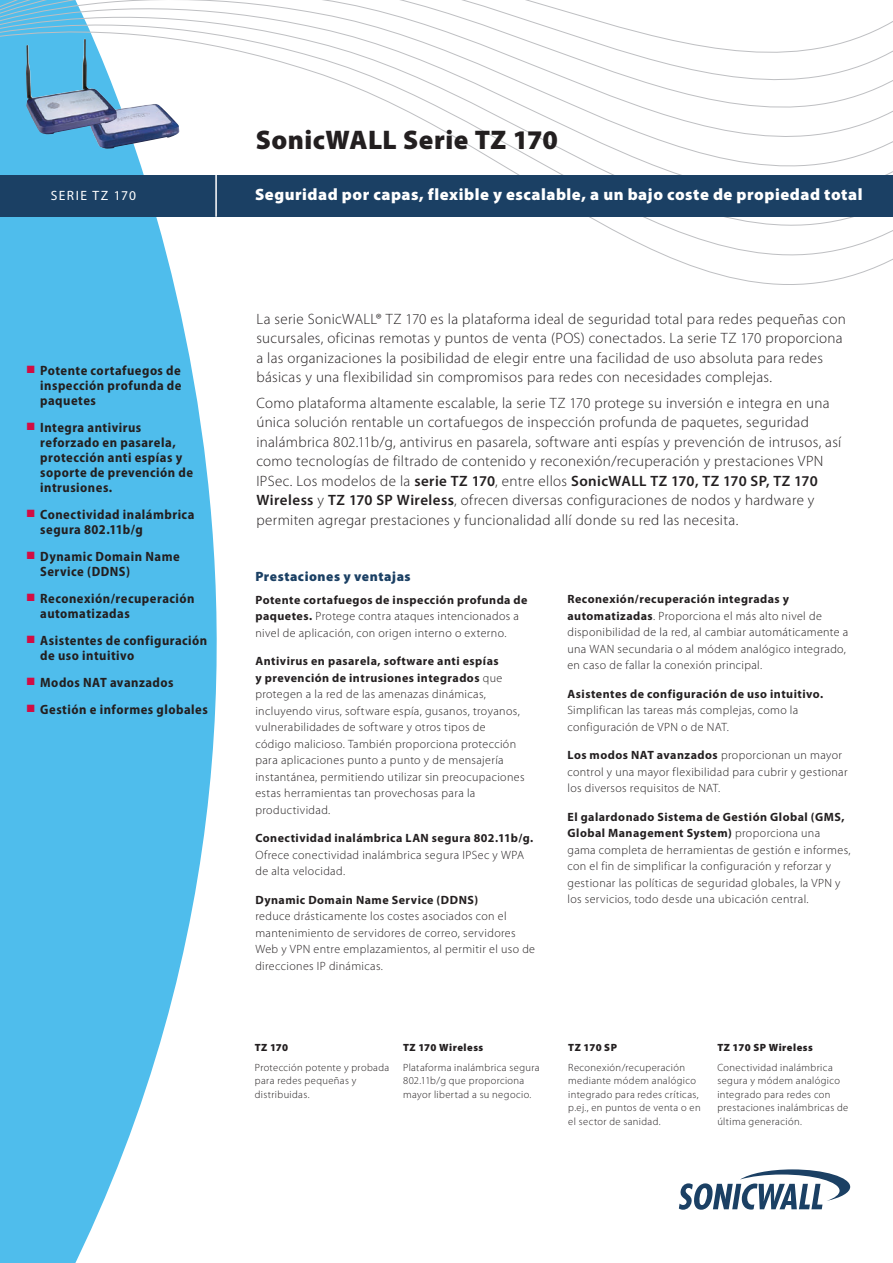
<style>
.page{position:relative;width:893px;height:1263px;background:#fff}
.page>*{position:absolute;margin:0;border:0;box-sizing:border-box;transform-origin:0 0}
.t1{font:900 27px "Myriad Pro";letter-spacing:.015em;color:#231f20}
.t2{font:900 16.5px "Myriad Pro";letter-spacing:.03em;color:#fff}
.t3{font:300 15px/19.5px "Myriad Pro";letter-spacing:.02em;color:#231f20}
.t4{font:700 semi-condensed 13.5px/15px "Myriad Pro";letter-spacing:.035em;color:#231f20}
.t5{font:900 13.5px "Myriad Pro";letter-spacing:.04em;color:#1b4064}
.t6{font:13.5px "Myriad Pro";letter-spacing:.095em;color:#fff}
.t7{font:300 12px/16.5px "Myriad Pro";letter-spacing:.03em;color:#231f20}
.t8{font:700 12px "Myriad Pro";letter-spacing:.04em;color:#231f20}
.t9{font:300 10.5px/13.5px "Myriad Pro";letter-spacing:.035em;color:#231f20}
.t10{font:900 10.5px "Myriad Pro";letter-spacing:.045em;color:#231f20}
.s1{color:#d20d44}
.s2{font-weight:600}
.s3{font-weight:700}
</style>
<div class="page">
<svg style="left:679px;top:1169px;width:171px;height:41px"></svg>
<svg style="left:0;top:291px;width:216px;height:972px;background:#69c6ee"></svg>
<svg style="left:0;top:0;width:893px;height:291px"></svg>
<div style="left:216px;top:175px;width:677px;height:41px;background:#1b4064"></div>
<div style="left:0;top:175px;width:216px;height:41px;background:#1b4064"></div>
<hr style="left:215px;top:174px;width:2px;height:43px;background:#fff">
<img style="left:88px;top:104px;width:91px;height:45px">
<img style="left:26px;top:39px;width:91px;height:95px">
<h1 class="t1" style="left:256px;top:124px;width:304px">SonicWALL Serie TZ 170</h1>
<p class="t6" style="left:51px;top:188px;width:87px">SERIE TZ 170</p>
<h2 class="t2" style="left:255px;top:185px;width:609px">Seguridad por capas, flexible y escalable, a un bajo coste de propiedad total</h2>
<p class="t4" style="left:40px;top:363px;width:143px;text-align:justify;text-indent:-14px"><span class="s1">■</span> Potente cortafuegos de inspección profunda de paquetes</p>
<p class="t4" style="left:40px;top:420px;width:154px;text-indent:-14px"><span class="s1">■</span> Integra antivirus reforzado en pasarela, protección anti espías y soporte de prevención de intrusiones.</p>
<p class="t4" style="left:40px;top:507px;width:156px;text-indent:-14px"><span class="s1">■</span> Conectividad inalámbrica segura 802.11b/g</p>
<p class="t4" style="left:40px;top:549px;width:141px;text-indent:-14px"><span class="s1">■</span> Dynamic Domain Name<br>Service (DDNS)</p>
<p class="t4" style="left:40px;top:591px;width:156px;text-indent:-14px"><span class="s1">■</span> Reconexión/recuperación automatizadas</p>
<p class="t4" style="left:40px;top:633px;width:169px;text-indent:-14px"><span class="s1">■</span> Asistentes de configuración de uso intuitivo</p>
<p class="t4" style="left:27px;top:675px;width:148px"><span class="s1">■</span> Modos NAT avanzados</p>
<p class="t4" style="left:27px;top:702px;width:183px"><span class="s1">■</span> Gestión e informes globales</p>
<p class="t3" style="left:256px;top:309px;width:591px">La serie SonicWALL® TZ 170 es la plataforma ideal de seguridad total para redes pequeñas con sucursales, oficinas remotas y puntos de venta (POS) conectados. La serie TZ 170 proporciona a las organizaciones la posibilidad de elegir entre una facilidad de uso absoluta para redes básicas y una flexibilidad sin compromisos para redes con necesidades complejas.</p>
<p class="t3" style="left:256px;top:393px;width:586px">Como plataforma altamente escalable, la serie TZ 170 protege su inversión e integra en una única solución rentable un cortafuegos de inspección profunda de paquetes, seguridad inalámbrica 802.11b/g, antivirus en pasarela, software anti espías y prevención de intrusos, así como tecnologías de filtrado de contenido y reconexión/recuperación y prestaciones VPN IPSec. Los modelos de la <span class="s2">serie TZ 170</span>, entre ellos <span class="s2">SonicWALL TZ 170, TZ 170 SP, TZ 170<br>Wireless</span> y <span class="s2">TZ 170 SP Wireless</span>, ofrecen diversas configuraciones de nodos y hardware y permiten agregar prestaciones y funcionalidad allí donde su red las necesita.</p>
<p class="t5" style="left:255px;top:568px;width:157px">Prestaciones y ventajas</p>
<p class="t7" style="left:255px;top:592px;width:274px"><span class="s3">Potente cortafuegos de inspección profunda de paquetes.</span> Protege contra ataques intencionados a nivel de aplicación, con origen interno o externo.</p>
<p class="t7" style="left:255px;top:653px;width:271px"><span class="s3">Antivirus en pasarela, software anti espías<br>y prevención de intrusiones integrados</span> que protegen a la red de las amenazas dinámicas, incluyendo virus, software espía, gusanos, troyanos, vulnerabilidades de software y otros tipos de<br>código malicioso. También proporciona protección para aplicaciones punto a punto y de mensajería instantánea, permitiendo utilizar sin preocupaciones estas herramientas tan provechosas para la productividad.</p>
<p class="t8" style="left:255px;top:831px;width:279px">Conectividad inalámbrica LAN segura 802.11b/g.</p>
<p class="t7" style="left:255px;top:847px;width:270px">Ofrece conectividad inalámbrica segura IPSec y WPA de alta velocidad.</p>
<p class="t8" style="left:255px;top:893px;width:224px">Dynamic Domain Name Service (DDNS)</p>
<p class="t7" style="left:255px;top:908px;width:281px">reduce drásticamente los costes asociados con el mantenimiento de servidores de correo, servidores Web y VPN entre emplazamientos, al permitir el uso de direcciones IP dinámicas.</p>
<p class="t7" style="left:567px;top:591px;width:282px"><span class="s3">Reconexión/recuperación integradas y automatizadas</span>. Proporciona el más alto nivel de disponibilidad de la red, al cambiar automáticamente a una WAN secundaria o al módem analógico integrado, en caso de fallar la conexión principal.</p>
<p class="t8" style="left:567px;top:687px;width:257px">Asistentes de configuración de uso intuitivo.</p>
<p class="t7" style="left:567px;top:702px;width:232px">Simplifican las tareas más complejas, como la configuración de VPN o de NAT.</p>
<p class="t7" style="left:567px;top:747px;width:282px"><span class="s3">Los modos NAT avanzados</span> proporcionan un mayor control y una mayor flexibilidad para cubrir y gestionar los diversos requisitos de NAT.</p>
<p class="t7" style="left:567px;top:808px;width:285px"><span class="s3">El galardonado Sistema de Gestión Global (GMS, Global Management System)</span> proporciona una gama completa de herramientas de gestión e informes, con el fin de simplificar la configuración y reforzar y gestionar las políticas de seguridad globales, la VPN y los servicios, todo desde una ubicación central.</p>
<p class="t10" style="left:255px;top:1042px;width:35px">TZ 170</p>
<p class="t9" style="left:255px;top:1060px;width:136px">Protección potente y probada para redes pequeñas y distribuidas.</p>
<p class="t10" style="left:403px;top:1042px;width:82px">TZ 170 Wireless</p>
<p class="t9" style="left:403px;top:1060px;width:138px">Plataforma inalámbrica segura<br>802.11b/g que proporciona mayor libertad a su negocio.</p>
<p class="t10" style="left:568px;top:1042px;width:50px">TZ 170 SP</p>
<p class="t9" style="left:568px;top:1060px;width:134px">Reconexión/recuperación mediante módem analógico integrado para redes críticas, p.ej., en puntos de venta o en el sector de sanidad.</p>
<p class="t10" style="left:717px;top:1042px;width:97px">TZ 170 SP Wireless</p>
<p class="t9" style="left:717px;top:1060px;width:132px">Conectividad inalámbrica segura y módem analógico integrado para redes con prestaciones inalámbricas de última generación.</p>
</div>
